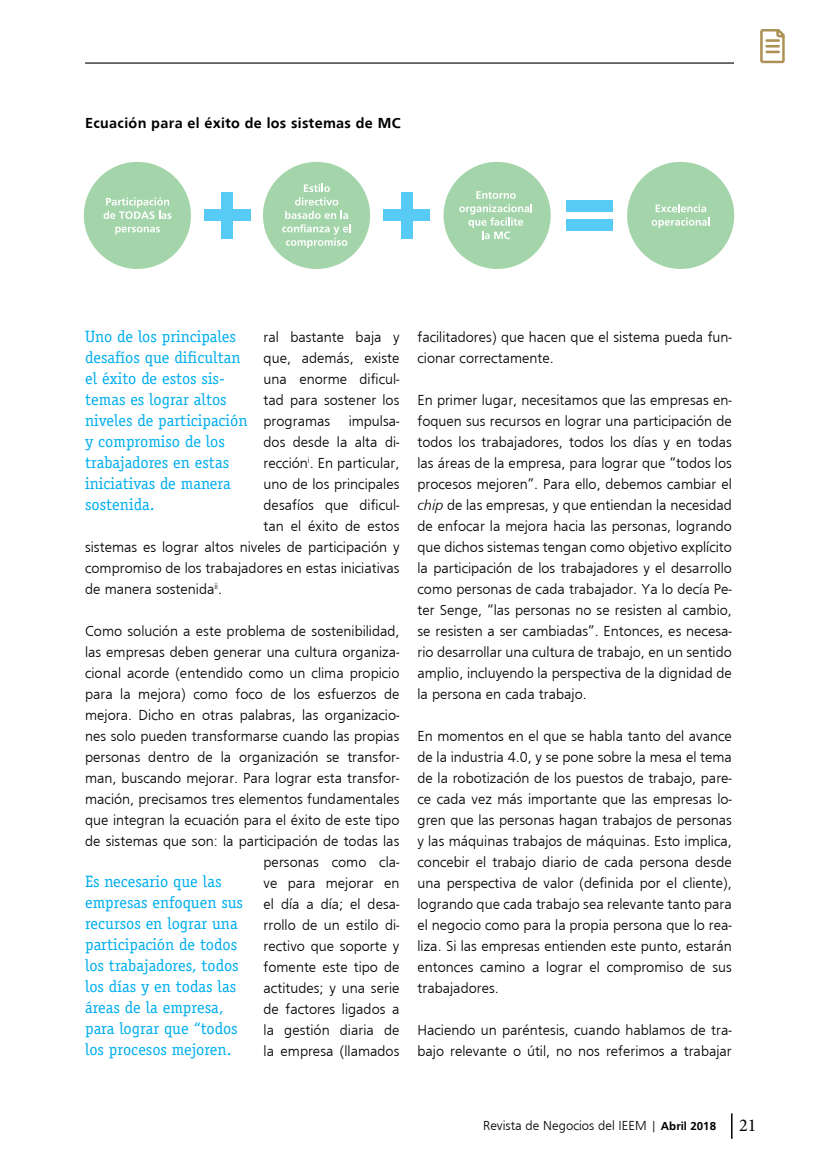
<style>
.page{position:relative;width:817px;height:1161px;background:#fff}
.page>*{position:absolute;margin:0;border:0;box-sizing:border-box;transform-origin:0 0}
.t1{font:18px "Minion Pro";color:#000}
.t2{font:16.5px/21px "Officina Serif Std";color:#00aeef}
.t3{font:300 15px/21px "Frugal Sans";color:#000}
.t4{font:700 15px "Frugal Sans";letter-spacing:.02em;color:#000}
.t5{font:300 13.5px "Frugal Sans";color:#000}
.s1{font-style:italic}
.s2{font-weight:700;font-size:12px}
</style>
<div class="page">
<hr style="left:730px;top:1113px;width:2px;height:26px;background:#000">
<hr style="left:85px;top:62px;width:648px;height:2px;background:#414042">
<div style="left:84px;top:162px;width:107px;height:107px;background:#a4d5aa;border-radius:50%"></div>
<svg style="left:104px;top:197px;width:67px;height:22px"></svg>
<svg style="left:115px;top:227px;width:45px;height:8px"></svg>
<div style="left:263px;top:162px;width:107px;height:107px;background:#a4d5aa;border-radius:50%"></div>
<svg style="left:282px;top:184px;width:69px;height:64px"></svg>
<div style="left:443px;top:162px;width:107px;height:107px;background:#a4d5aa;border-radius:50%"></div>
<svg style="left:459px;top:191px;width:73px;height:48px"></svg>
<div style="left:627px;top:162px;width:107px;height:107px;background:#a4d5aa;border-radius:50%"></div>
<svg style="left:655px;top:204px;width:51px;height:8px"></svg>
<svg style="left:651px;top:218px;width:58px;height:10px"></svg>
<div style="left:221px;top:192px;width:12px;height:47px;background:#57caf5"></div>
<div style="left:204px;top:210px;width:46px;height:11px;background:#57caf5"></div>
<div style="left:400px;top:192px;width:12px;height:47px;background:#57caf5"></div>
<div style="left:383px;top:210px;width:47px;height:11px;background:#57caf5"></div>
<div style="left:566px;top:219px;width:46px;height:12px;background:#57caf5"></div>
<div style="left:566px;top:200px;width:46px;height:11px;background:#57caf5"></div>
<svg style="left:760px;top:29px;width:24px;height:34px"></svg>
<p class="t4" style="left:85px;top:115px;width:317px">Ecuación para el éxito de los sistemas de MC</p>
<p class="t2" style="left:85px;top:326px;width:164px">Uno de los principales desafíos que dificultan el éxito de estos sis&shy;temas es lograr altos niveles de participación y compromiso de los trabajadores en estas iniciativas de manera sostenida.</p>
<p class="t3" style="left:263px;top:326px;width:137px">ral bastante baja y</p>
<p class="t3" style="left:263px;top:347px;width:137px">que, además, existe</p>
<p class="t3" style="left:263px;top:368px;width:137px">una enorme dificul-</p>
<p class="t3" style="left:263px;top:389px;width:137px">tad para sostener los</p>
<p class="t3" style="left:263px;top:410px;width:137px">programas impulsa-</p>
<p class="t3" style="left:263px;top:431px;width:137px">dos desde la alta di-</p>
<p class="t3" style="left:263px;top:452px;width:137px">rección<sup>i</sup>. En particular,</p>
<p class="t3" style="left:263px;top:473px;width:137px">uno de los principales</p>
<p class="t3" style="left:263px;top:494px;width:137px">desafíos que dificul-</p>
<p class="t3" style="left:263px;top:515px;width:137px">tan el éxito de estos</p>
<p class="t3" style="left:85px;top:536px;width:316px">sistemas es lograr altos niveles de participación y</p>
<p class="t3" style="left:85px;top:557px;width:316px">compromiso de los trabajadores en estas iniciativas</p>
<p class="t3" style="left:85px;top:578px;width:138px">de manera sostenida<sup>ii</sup>.</p>
<p class="t3" style="left:85px;top:620px;width:316px;text-align:right">Como solución a este problema de sostenibilidad, las empresas deben generar una cultura organiza&shy;cional acorde (entendido como un clima propicio para la mejora) como foco de los esfuerzos de mejora. Dicho en otras palabras, las organizacio&shy;nes solo pueden transformarse cuando las propias personas dentro de la organización se transfor&shy;man, buscando mejorar. Para lograr esta transfor&shy;mación, precisamos tres elementos fundamentales que integran la ecuación para el éxito de este tipo de sistemas que son: la participación de todas las personas como cla-<br>ve para mejorar en<br>el día a día; el desa-<br>rrollo de un estilo di-<br>rectivo que soporte y<br>fomente este tipo de<br>actitudes; y una serie<br>de factores ligados a<br>la gestión diaria de<br>la empresa (llamados</p>
<p class="t2" style="left:85px;top:871px;width:159px">Es necesario que las empresas enfoquen sus recursos en lograr una participación de todos los trabajadores, todos los días y en todas las áreas de la empresa, para lograr que “todos los procesos mejoren.</p>
<p class="t3" style="left:417px;top:326px;width:316px">facilitadores) que hacen que el sistema pueda fun&shy;cionar correctamente.</p>
<p class="t3" style="left:417px;top:389px;width:316px;text-align:justify">En primer lugar, necesitamos que las empresas en&shy;foquen sus recursos en lograr una participación de todos los trabajadores, todos los días y en todas las áreas de la empresa, para lograr que “todos los procesos mejoren”. Para ello, debemos cambiar el <span class="s1">chip</span> de las empresas, y que entiendan la necesidad de enfocar la mejora hacia las personas, logrando que dichos sistemas tengan como objetivo explícito la participación de los trabajadores y el desarrollo como personas de cada trabajador. Ya lo decía Pe&shy;ter Senge, “las personas no se resisten al cambio, se resisten a ser cambiadas”. Entonces, es necesa&shy;rio desarrollar una cultura de trabajo, en un sentido amplio, incluyendo la perspectiva de la dignidad de la persona en cada trabajo.</p>
<p class="t3" style="left:417px;top:725px;width:316px;text-align:justify">En momentos en el que se habla tanto del avance de la industria 4.0, y se pone sobre la mesa el tema de la robotización de los puestos de trabajo, pare&shy;ce cada vez más importante que las empresas lo&shy;gren que las personas hagan trabajos de personas y las máquinas trabajos de máquinas. Esto implica, concebir el trabajo diario de cada persona desde una perspectiva de valor (definida por el cliente), logrando que cada trabajo sea relevante tanto para el negocio como para la propia persona que lo rea&shy;liza. Si las empresas entienden este punto, estarán entonces camino a lograr el compromiso de sus trabajadores.</p>
<p class="t3" style="left:417px;top:1019px;width:316px">Haciendo un paréntesis, cuando hablamos de tra&shy;bajo relevante o útil, no nos referimos a trabajar</p>
<p class="t5" style="left:483px;top:1118px;width:234px">Revista de Negocios del IEEM | <span class="s2">Abril 2018</span></p>
<p class="t1" style="left:739px;top:1113px;width:19px">21</p>
</div>
